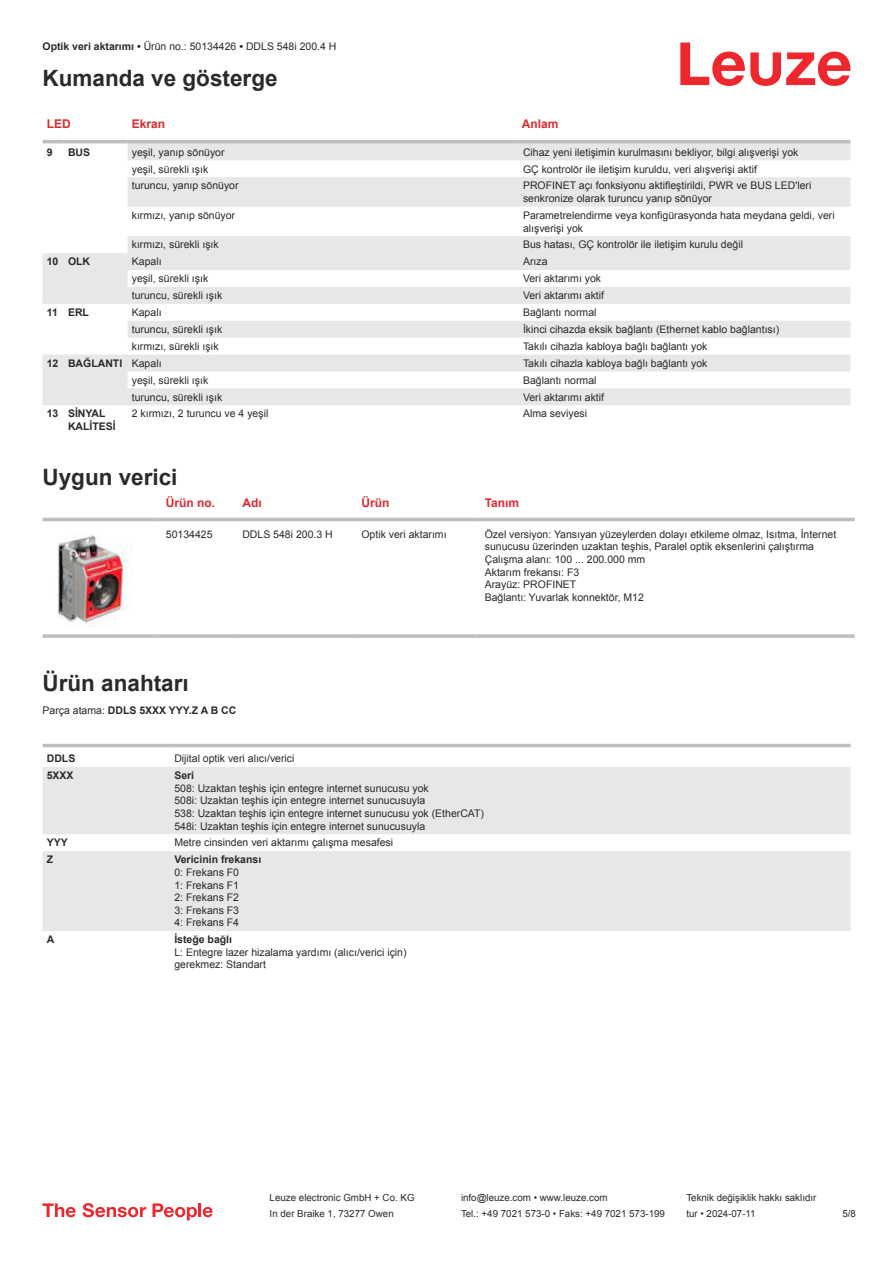
<style>
.page{position:relative;width:893px;height:1263px;background:#fff}
.page>*{position:absolute;margin:0;border:0;box-sizing:border-box;transform-origin:0 0}
.t1{font:700 22.5px "Arial";color:#2b292a}
.t2{font:700 12px "Arial";color:#db2a30}
.t3{font:10.5px/12.6px "Arial";color:#2b292a}
.t4{font:700 10.5px/12.6px "Arial";color:#2b292a}
.t5{font:9.75px "Arial";color:#2b292a}
.s1{font-weight:700}
.s2{font-weight:400}
</style>
<div class="page">
<svg style="left:680px;top:43px;width:170px;height:43px"></svg>
<svg style="left:43px;top:143px;width:807px;height:262px;fill:#e6e7e9"></svg>
<hr style="left:43px;top:140px;width:21px;height:3px;background:#bdbfc1">
<hr style="left:64px;top:140px;width:64px;height:3px;background:#bdbfc1">
<hr style="left:128px;top:140px;width:391px;height:3px;background:#bdbfc1">
<hr style="left:519px;top:140px;width:331px;height:3px;background:#bdbfc1">
<div style="left:43px;top:517px;width:812px;height:5px;background:#eceded"></div>
<hr style="left:43px;top:518px;width:114px;height:3px;background:#bdbfc1">
<hr style="left:157px;top:518px;width:77px;height:3px;background:#bdbfc1">
<hr style="left:234px;top:518px;width:119px;height:3px;background:#bdbfc1">
<hr style="left:353px;top:518px;width:123px;height:3px;background:#bdbfc1">
<hr style="left:476px;top:518px;width:379px;height:3px;background:#bdbfc1">
<svg style="left:43px;top:634px;width:114px;height:4px"></svg>
<svg style="left:157px;top:634px;width:77px;height:4px"></svg>
<svg style="left:234px;top:634px;width:119px;height:4px"></svg>
<svg style="left:353px;top:634px;width:123px;height:4px"></svg>
<svg style="left:476px;top:634px;width:379px;height:4px;background:#c3c5c7"></svg>
<img style="left:57px;top:535px;width:75px;height:92px">
<div style="left:43px;top:743px;width:807px;height:5px;background:#ebeced"></div>
<svg style="left:43px;top:767px;width:807px;height:164px;background:#e8e9eb"></svg>
<hr style="left:43px;top:744px;width:127px;height:3px;background:#bdbfc1">
<hr style="left:170px;top:744px;width:680px;height:3px;background:#bdbfc1">
<svg style="left:43px;top:1203px;width:33px;height:14px"></svg>
<svg style="left:83px;top:1203px;width:63px;height:14px"></svg>
<svg style="left:153px;top:1203px;width:44px;height:17px"></svg>
<hr style="left:198px;top:1203px;width:3px;height:14px;background:#ed272d">
<svg style="left:203px;top:1207px;width:10px;height:10px"></svg>
<p class="t3" style="left:43px;top:41px;width:295px"><span class="s1">Optik veri aktarımı •</span> Ürün no.: 50134426 <span class="s1">•</span> DDLS 548i 200.4 H</p>
<h1 class="t1" style="left:43px;top:63px;width:237px">Kumanda ve gösterge</h1>
<p class="t2" style="left:47px;top:119px;width:25px">LED</p>
<p class="t2" style="left:132px;top:119px;width:35px">Ekran</p>
<p class="t2" style="left:522px;top:115px;width:38px">Anlam</p>
<p class="t4" style="left:47px;top:147px;width:7px">9</p>
<p class="t4" style="left:68px;top:146px;width:24px">BUS</p>
<p class="t3" style="left:132px;top:146px;width:94px">yeşil, yanıp sönüyor</p>
<p class="t3" style="left:523px;top:146px;width:277px">Cihaz yeni iletişimin kurulmasını bekliyor, bilgi alışverişi yok</p>
<p class="t3" style="left:132px;top:162px;width:78px">yeşil, sürekli ışık</p>
<p class="t3" style="left:523px;top:162px;width:235px">GÇ kontrolör ile iletişim kuruldu, veri alışverişi aktif</p>
<p class="t3" style="left:132px;top:179px;width:108px">turuncu, yanıp sönüyor</p>
<p class="t3" style="left:523px;top:179px;width:290px">PROFINET açı fonksiyonu aktifleştirildi, PWR ve BUS LED'leri senkronize olarak turuncu yanıp sönüyor</p>
<p class="t3" style="left:132px;top:209px;width:105px">kırmızı, yanıp sönüyor</p>
<p class="t3" style="left:523px;top:209px;width:313px">Parametrelendirme veya konfigürasyonda hata meydana geldi, veri alışverişi yok</p>
<p class="t3" style="left:132px;top:238px;width:88px">kırmızı, sürekli ışık</p>
<p class="t3" style="left:523px;top:238px;width:221px">Bus hatası, GÇ kontrolör ile iletişim kurulu değil</p>
<p class="t4" style="left:47px;top:255px;width:45px">10 OLK</p>
<p class="t3" style="left:132px;top:255px;width:31px">Kapalı</p>
<p class="t3" style="left:523px;top:255px;width:26px">Arıza</p>
<p class="t3" style="left:132px;top:272px;width:78px">yeşil, sürekli ışık</p>
<p class="t3" style="left:523px;top:272px;width:80px">Veri aktarımı yok</p>
<p class="t3" style="left:132px;top:289px;width:92px">turuncu, sürekli ışık</p>
<p class="t3" style="left:523px;top:289px;width:83px">Veri aktarımı aktif</p>
<p class="t4" style="left:47px;top:306px;width:44px">11 ERL</p>
<p class="t3" style="left:132px;top:306px;width:31px">Kapalı</p>
<p class="t3" style="left:523px;top:306px;width:75px">Bağlantı normal</p>
<p class="t3" style="left:132px;top:323px;width:92px">turuncu, sürekli ışık</p>
<p class="t3" style="left:523px;top:323px;width:258px">İkinci cihazda eksik bağlantı (Ethernet kablo bağlantısı)</p>
<p class="t3" style="left:132px;top:340px;width:88px">kırmızı, sürekli ışık</p>
<p class="t3" style="left:523px;top:340px;width:186px">Takılı cihazla kabloya bağlı bağlantı yok</p>
<p class="t4" style="left:47px;top:357px;width:116px">12 BAĞLANTI <span class="s2">Kapalı</span></p>
<p class="t3" style="left:523px;top:357px;width:186px">Takılı cihazla kabloya bağlı bağlantı yok</p>
<p class="t3" style="left:132px;top:374px;width:78px">yeşil, sürekli ışık</p>
<p class="t3" style="left:523px;top:374px;width:75px">Bağlantı normal</p>
<p class="t3" style="left:132px;top:390px;width:92px">turuncu, sürekli ışık</p>
<p class="t3" style="left:523px;top:390px;width:83px">Veri aktarımı aktif</p>
<p class="t4" style="left:68px;top:408px;width:49px;text-indent:-21px">13 SİNYAL<br>KALİTESİ</p>
<p class="t3" style="left:132px;top:407px;width:138px">2 kırmızı, 2 turuncu ve 4 yeşil</p>
<p class="t3" style="left:523px;top:407px;width:66px">Alma seviyesi</p>
<h1 class="t1" style="left:43px;top:461px;width:137px">Uygun verici</h1>
<p class="t2" style="left:166px;top:498px;width:51px">Ürün no.</p>
<p class="t2" style="left:242px;top:494px;width:21px">Adı</p>
<p class="t2" style="left:361px;top:498px;width:29px">Ürün</p>
<p class="t2" style="left:485px;top:494px;width:36px">Tanım</p>
<p class="t3" style="left:166px;top:529px;width:48px">50134425</p>
<p class="t3" style="left:242px;top:529px;width:92px">DDLS 548i 200.3 H</p>
<p class="t3" style="left:361px;top:528px;width:87px">Optik veri aktarımı</p>
<p class="t3" style="left:485px;top:528px;width:353px">Özel versiyon: Yansıyan yüzeylerden dolayı etkileme olmaz, Isıtma, İnternet sunucusu üzerinden uzaktan teşhis, Paralel optik eksenlerini çalıştırma Çalışma alanı: 100 ... 200.000 mm<br>Aktarım frekansı: F3<br>Arayüz: PROFINET<br>Bağlantı: Yuvarlak konnektör, M12</p>
<h1 class="t1" style="left:43px;top:667px;width:148px">Ürün anahtarı</h1>
<p class="t4" style="left:43px;top:704px;width:195px"><span class="s2">Parça atama:</span> DDLS 5XXX YYY.Z A B CC</p>
<p class="t4" style="left:47px;top:753px;width:30px">DDLS</p>
<p class="t3" style="left:174px;top:752px;width:122px">Dijital optik veri alıcı/verici</p>
<p class="t4" style="left:47px;top:770px;width:28px">5XXX</p>
<p class="t4" style="left:174px;top:770px;width:21px">Seri</p>
<p class="t3" style="left:174px;top:782px;width:311px">508: Uzaktan teşhis için entegre internet sunucusu yok<br>508i: Uzaktan teşhis için entegre internet sunucusuyla<br>538: Uzaktan teşhis için entegre internet sunucusu yok (EtherCAT)<br>548i: Uzaktan teşhis için entegre internet sunucusuyla</p>
<p class="t4" style="left:47px;top:836px;width:23px">YYY</p>
<p class="t3" style="left:174px;top:836px;width:220px">Metre cinsinden veri aktarımı çalışma mesafesi</p>
<p class="t4" style="left:47px;top:854px;width:8px">Z</p>
<p class="t4" style="left:174px;top:853px;width:88px">Vericinin frekansı</p>
<p class="t3" style="left:174px;top:866px;width:66px;text-align:justify">0: Frekans F0<br>1: Frekans F1<br>2: Frekans F2<br>3: Frekans F3<br>4: Frekans F4</p>
<p class="t4" style="left:47px;top:934px;width:9px">A</p>
<p class="t4" style="left:174px;top:933px;width:59px">İsteğe bağlı</p>
<p class="t3" style="left:174px;top:946px;width:234px">L: Entegre lazer hizalama yardımı (alıcı/verici için) gerekmez: Standart</p>
<p class="t5" style="left:270px;top:1191px;width:146px">Leuze electronic GmbH + Co. KG</p>
<p class="t5" style="left:461px;top:1191px;width:148px">info@leuze.com • www.leuze.com</p>
<p class="t5" style="left:686px;top:1191px;width:132px">Teknik değişiklik hakkı saklıdır</p>
<p class="t5" style="left:270px;top:1207px;width:126px">In der Braike 1, 73277 Owen</p>
<p class="t5" style="left:461px;top:1207px;width:205px">Tel.: +49 7021 573-0 • Faks: +49 7021 573-199</p>
<p class="t5" style="left:686px;top:1207px;width:71px">tur • 2024-07-11</p>
<p class="t5" style="left:842px;top:1210px;width:15px">5 /8</p>
</div>
